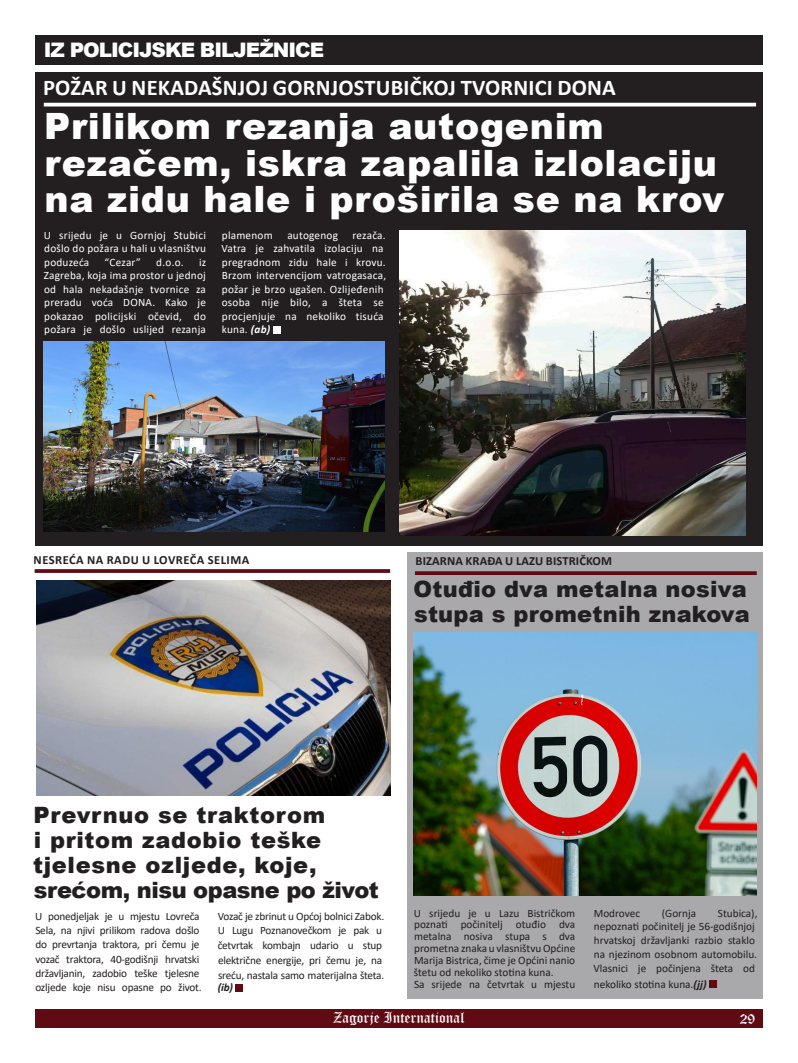
<style>
.page{position:relative;width:798px;height:1063px;background:#fff}
.page>*{position:absolute;margin:0;border:0;box-sizing:border-box;transform-origin:0 0}
.t1{font:900 36.25px/36.2px "Arial";letter-spacing:.02em;color:#fff}
.t2{font:900 22.5px/25px "Arial";letter-spacing:.03em;color:#231f20}
.t3{font:700 22.5px "Calibri";letter-spacing:.01em;color:#fff}
.t4{font:900 22.5px/25px "Arial";letter-spacing:.01em;color:#231f20}
.t5{font:900 20px "Arial";letter-spacing:-.05em;color:#fff}
.t6{font:15px "Old English Text";color:#fff}
.t7{font:700 12.5px "Calibri";letter-spacing:.01em;color:#231f20}
.t8{font:700 12.5px "Calibri";letter-spacing:.04em;color:#231f20}
.t9{font:11.25px/14.4px "Calibri";letter-spacing:-.02em;color:#231f20}
.t10{font:11.25px/13.5px "Calibri";letter-spacing:.02em;color:#fff;text-align:justify}
.t11{font:11.25px/13.8px "Calibri";color:#231f20}
.t12{font:italic 700 11.25px "Calibri";color:#231f20}
.s1{font-weight:700;font-style:italic}
</style>
<div class="page">
<div style="left:35px;top:1009px;width:727px;height:19px;background:#600a14"></div>
<div style="left:407px;top:552px;width:355px;height:447px;background:#a9a8aa"></div>
<div style="left:35px;top:73px;width:727px;height:473px;background:#231f20"></div>
<div style="left:35px;top:35px;width:727px;height:30px;background:#231f20"></div>
<div style="left:235px;top:984px;width:7px;height:7px;background:#600a14"></div>
<svg style="left:415px;top:571px;width:341px;height:4px"></svg>
<div style="left:708px;top:980px;width:8px;height:8px;background:#600a14"></div>
<svg style="left:35px;top:569px;width:355px;height:4px"></svg>
<img style="left:36px;top:581px;width:354px;height:214px">
<svg style="left:44px;top:103px;width:711px;height:4px;background:#e3e3e3"></svg>
<div style="left:273px;top:326px;width:7px;height:7px;background:#fff"></div>
<img style="left:413px;top:632px;width:343px;height:264px">
<img style="left:399px;top:230px;width:345px;height:306px">
<img style="left:44px;top:342px;width:340px;height:189px">
<p class="t5" style="left:44px;top:36px;width:282px">IZ POLICIJSKE BILJEŽNICE</p>
<p class="t3" style="left:43px;top:72px;width:574px">POŽAR U NEKADAŠNJOJ GORNJOSTUBIČKOJ TVORNICI DONA</p>
<p class="t1" style="left:44px;top:107px;width:681px">Prilikom rezanja autogenim rezačem, iskra zapalila izlolaciju na zidu hale i proširila se na krov</p>
<p class="t10" style="left:44px;top:228px;width:163px">U srijedu je u Gornjoj Stubici došlo do požara u hali u vlasništvu poduzeća</p>
<p class="t10" style="left:221px;top:228px;width:166px;text-align:left;text-indent:131px">rezača.<br>Vatra je zahvatila izolaciju na pregradnom zidu hale i krovu.<br>Brzom intervencijom vatrogasaca, požar je brzo ugašen. Ozlijeđenih osoba nije bilo, a šteta se procjenjuje na nekoliko tisuća kuna. <span class="s1">(ab)</span></p>
<p class="t10" style="left:222px;top:228px;width:52px">plamenom</p>
<p class="t10" style="left:287px;top:228px;width:52px">autogenog</p>
<p class="t10" style="left:105px;top:255px;width:38px">“Cezar”</p>
<p class="t10" style="left:156px;top:255px;width:29px">d.o.o.</p>
<p class="t10" style="left:44px;top:255px;width:164px;text-indent:155px">iz Zagreba, koja ima prostor u jednoj od hala nekadašnje tvornice za preradu voća DONA. Kako je pokazao policijski očevid, do požara je došlo uslijed rezanja</p>
<p class="t8" style="left:34px;top:551px;width:217px">NESREĆA NA RADU U LOVREČA SELIMA</p>
<p class="t7" style="left:415px;top:552px;width:198px">BIZARNA KRAĐA U LAZU BISTRIČKOM</p>
<p class="t4" style="left:413px;top:576px;width:337px">Otuđio dva metalna nosiva stupa s prometnih znakova</p>
<p class="t2" style="left:33px;top:802px;width:347px">Prevrnuo se traktorom<br>i pritom zadobio teške tjelesne ozljede, koje, srećom, nisu opasne po život</p>
<p class="t9" style="left:35px;top:908px;width:168px">U ponedjeljak je u mjestu Lovreča Sela, na njivi prilikom radova došlo do prevrtanja traktora, pri čemu je vozač traktora, 40-godišnji hrvatski državljanin, zadobio teške tjelesne ozljede koje nisu opasne po život.</p>
<p class="t9" style="left:218px;top:908px;width:168px">Vozač je zbrinut u Općoj bolnici Zabok.</p>
<p class="t9" style="left:218px;top:923px;width:168px;line-height:14.8px">U Lugu Poznanovečkom je pak u četvrtak kombajn udario u stup električne energije, pri čemu je, na sreću, nastala samo materijalna šteta.</p>
<p class="t12" style="left:218px;top:980px;width:17px">(ib)</p>
<p class="t9" style="left:413px;top:907px;width:163px;line-height:11.9px;text-align:justify">U srijedu je u Lazu Bistričkom poznati počinitelj otuđio dva metalna nosiva stupa s dva prometna znaka u vlasništvu Općine Marija Bistrica, čime je Općini nanio štetu od nekoliko stotina kuna.</p>
<p class="t11" style="left:414px;top:977px;width:163px">Sa srijede na četvrtak u mjestu</p>
<p class="t11" style="left:593px;top:906px;width:165px;text-indent:124px">Stubica), nepoznati počinitelj je 56-godišnjoj hrvatskoj državljanki razbio staklo na njezinom osobnom automobilu.<br>Vlasnici je počinjena šteta od</p>
<p class="t11" style="left:593px;top:977px;width:114px">nekoliko stotina kuna.<span class="s1">(jj)</span></p>
<p class="t11" style="left:593px;top:906px;width:48px">Modrovec</p>
<p class="t9" style="left:661px;top:905px;width:36px">(Gornja</p>
<h3 class="t6" style="left:333px;top:1008px;width:133px">Zagorje International</h3>
<h3 class="t6" style="left:739px;top:1009px;width:17px">29</h3>
</div>
